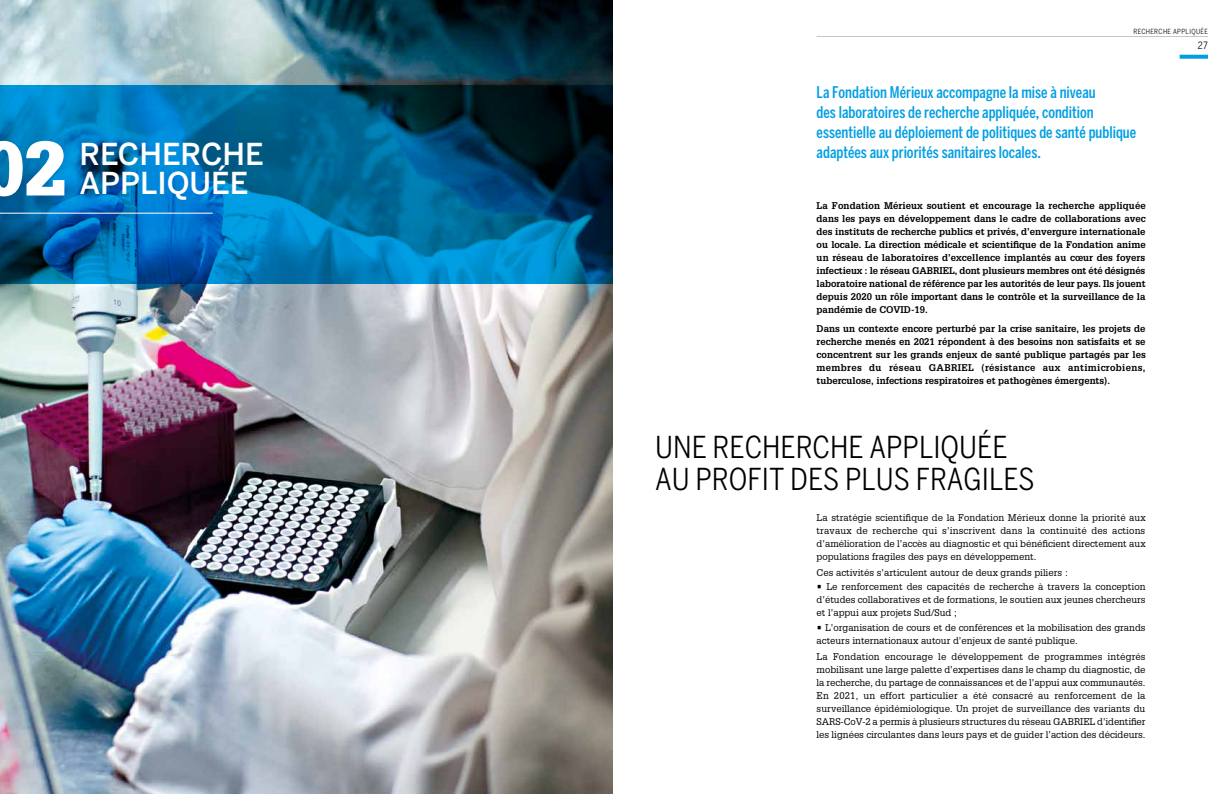
<style>
.page{position:relative;width:1225px;height:794px;background:#fff}
.page>*{position:absolute;margin:0;border:0;box-sizing:border-box;transform-origin:0 0}
.t1{font:900 75px "Glypha LT Std";color:#fff}
.t2{font:30px/32px "Benton Sans Condensed";color:#000}
.t3{font:500 30px "Benton Sans";color:#fff}
.t4{font:500 16px/20px "Benton Sans Compressed";color:#009fe3}
.t5{font:10px "Benton Sans Condensed";color:#000}
.t6{font:9.5px/13px "Glypha LT Std";color:#000;text-align:justify}
.t7{font:700 9.5px/13px "Glypha LT Std";color:#000;text-align:justify}
.t8{font:7px "Benton Sans Condensed";letter-spacing:.05em;color:#000}
</style>
<div class="page">
<img style="left:0;top:0;width:612px;height:794px">
<svg style="left:0;top:85px;width:612px;height:198px;background:#006194"></svg>
<hr style="left:0;top:213px;width:213px;height:1px;background:#fff">
<svg style="left:1179px;top:55px;width:29px;height:4px"></svg>
<hr style="left:816px;top:36px;width:392px;height:1px;background:#c6c6c6">
<h1 class="t1" style="left:-17px;top:123px;width:85px">02</h1>
<h2 class="t3" style="left:79px;top:136px;width:186px">RECHERCHE</h2>
<h2 class="t3" style="left:79px;top:165px;width:170px">APPLIQUÉE</h2>
<p class="t8" style="left:1133px;top:27px;width:76px">RECHERCHE APPLIQUÉE</p>
<p class="t5" style="left:1198px;top:39px;width:11px">27</p>
<h3 class="t4" style="left:816px;top:82px;width:321px">La Fondation Mérieux accompagne la mise à niveau<br>des laboratoires de recherche appliquée, condition essentielle au déploiement de politiques de santé publique adaptées aux priorités sanitaires locales.</h3>
<p class="t7" style="left:816px;top:199px;width:330px">La Fondation Mérieux soutient et encourage la recherche appliquée dans les pays en développement dans le cadre de collaborations avec des instituts de recherche publics et privés, d’envergure internationale ou locale. La direction médicale et scientifique de la Fondation anime un réseau de laboratoires d’excellence implantés au cœur des foyers infectieux : le réseau GABRIEL, dont plusieurs membres ont été désignés laboratoire national de référence par les autorités de leur pays. Ils jouent depuis 2020 un rôle important dans le contrôle et la surveillance de la pandémie de COVID-19.</p>
<p class="t7" style="left:816px;top:321px;width:331px">Dans un contexte encore perturbé par la crise sanitaire, les projets de recherche menés en 2021 répondent à des besoins non satisfaits et se concentrent sur les grands enjeux de santé publique partagés par les membres du réseau GABRIEL (résistance aux antimicrobiens, tuberculose, infections respiratoires et pathogènes émergents).</p>
<h2 class="t2" style="left:655px;top:431px;width:381px">UNE RECHERCHE APPLIQUÉE<br>AU PROFIT DES PLUS FRAGILES</h2>
<p class="t6" style="left:816px;top:511px;width:330px">La stratégie scientifique de la Fondation Mérieux donne la priorité aux travaux de recherche qui s’inscrivent dans la continuité des actions d’amélioration de l’accès au diagnostic et qui bénéficient directement aux populations fragiles des pays en développement.</p>
<p class="t6" style="left:816px;top:566px;width:253px">Ces activités s’articulent autour de deux grands piliers :</p>
<p class="t6" style="left:816px;top:580px;width:330px">• Le renforcement des capacités de recherche à travers la conception d’études collaboratives et de formations, le soutien aux jeunes chercheurs et l’appui aux projets Sud/Sud ;</p>
<p class="t6" style="left:816px;top:620px;width:330px">• L’organisation de cours et de conférences et la mobilisation des grands acteurs internationaux autour d’enjeux de santé publique.</p>
<p class="t6" style="left:816px;top:649px;width:330px">La Fondation encourage le développement de programmes intégrés mobilisant une large palette d’expertises dans le champ du diagnostic, de la recherche, du partage de connaissances et de l’appui aux communautés.<br>En 2021, un effort particulier a été consacré au renforcement de la surveillance épidémiologique. Un projet de surveillance des variants du SARS-CoV-2 a permis à plusieurs structures du réseau GABRIEL d’identifier les lignées circulantes dans leurs pays et de guider l’action des décideurs.</p>
</div>
